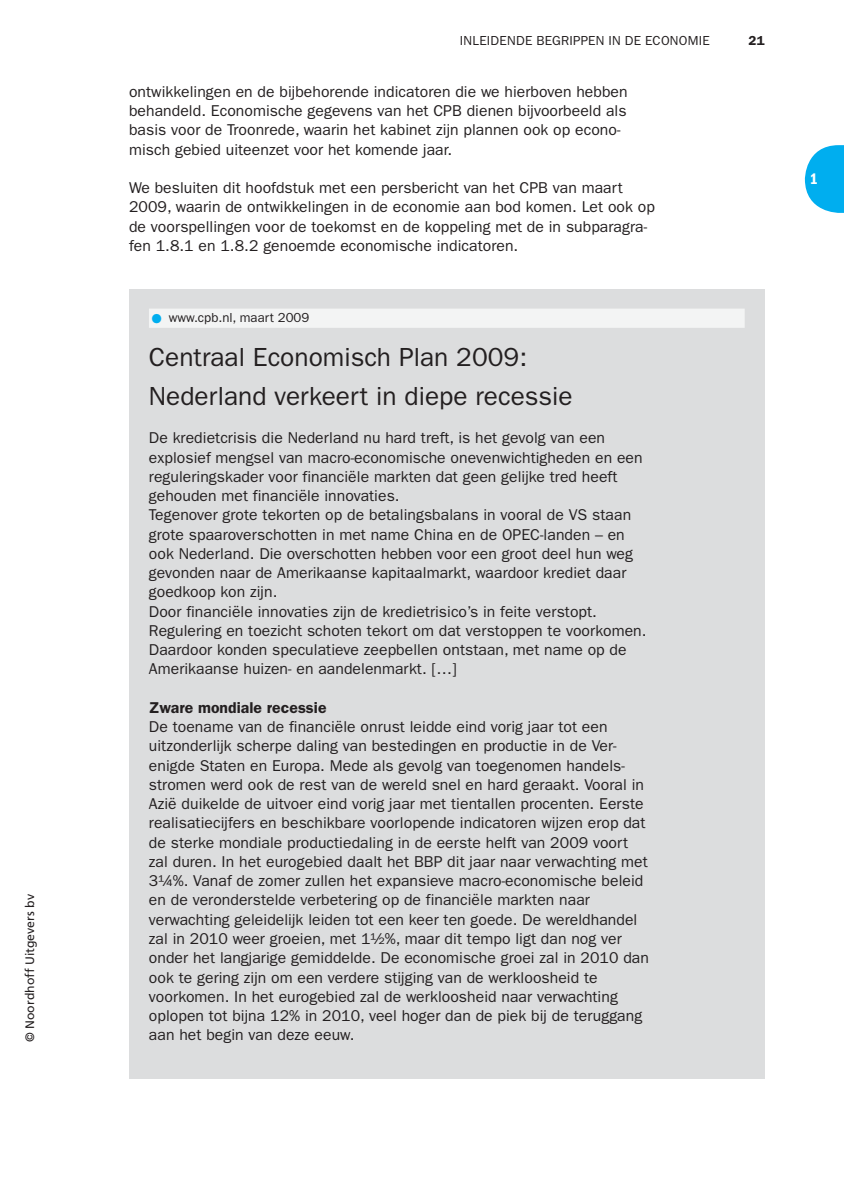
<style>
.page{position:relative;width:844px;height:1191px;background:#fff}
.page>*{position:absolute;margin:0;border:0;box-sizing:border-box;transform-origin:0 0}
.t1{font:26.25px/38.5px "ITC Franklin Gothic Std";color:#231f20}
.t2{font:15.75px/19.2px "ITC Franklin Gothic Std";letter-spacing:.005em;color:#231f20}
.t3{font:600 15.75px "ITC Franklin Gothic Std";letter-spacing:.005em;color:#231f20}
.t4{font:15.75px "ITC Franklin Gothic Std Dm Cd";color:#fff}
.t5{font:13.12px "ITC Franklin Gothic Std";letter-spacing:.02em;color:#231f20}
.t6{font:13.12px "ITC Franklin Gothic Std";color:#231f20}
.t7{font:600 13.12px "ITC Franklin Gothic Std";color:#231f20}
.t8{font:12.25px "Frutiger LT Std";color:#231f20}
.s1{font-family:"WN Mo HO Picto Regular";font-size:7px;color:#00aeef}
</style>
<div class="page">
<svg style="left:804px;top:145px;width:39px;height:68px"></svg>
<div style="left:129px;top:289px;width:635px;height:789px;background:#dcddde"></div>
<div style="left:149px;top:308px;width:595px;height:20px;background:#f3f4f4"></div>
<p class="t8" style="left:24px;top:1042px;width:149px;rotate:-90deg">© Noordhoff Uitgevers bv</p>
<p class="t5" style="left:459px;top:35px;width:251px">INLEIDENDE BEGRIPPEN IN DE ECONOMIE</p>
<p class="t7" style="left:748px;top:35px;width:18px">21</p>
<p class="t2" style="left:129px;top:83px;width:500px">ontwikkelingen en de bijbehorende indicatoren die we hierboven hebben behandeld. Economische gegevens van het CPB dienen bijvoorbeeld als basis voor de Troonrede, waarin het kabinet zijn plannen ook op econo&shy;misch gebied uiteenzet voor het komende jaar.</p>
<p class="t2" style="left:129px;top:180px;width:527px">We besluiten dit hoofdstuk met een persbericht van het CPB van maart 2009, waarin de ontwikkelingen in de economie aan bod komen. Let ook op de voorspellingen voor de toekomst en de koppeling met de in subparagra&shy;fen 1.8.1 en 1.8.2 genoemde economische indicatoren.</p>
<p class="t6" style="left:151px;top:313px;width:159px"><span class="s1">1</span> www.cpb.nl, maart 2009</p>
<h1 class="t1" style="left:149px;top:341px;width:425px">Centraal Economisch Plan 2009:<br>Nederland verkeert in diepe recessie</h1>
<p class="t2" style="left:149px;top:430px;width:499px">De kredietcrisis die Nederland nu hard treft, is het gevolg van een explosief mengsel van macro-economische onevenwichtigheden en een reguleringskader voor financiële markten dat geen gelijke tred heeft gehouden met financiële innovaties.<br>Tegenover grote tekorten op de betalingsbalans in vooral de VS staan grote spaaroverschotten in met name China en de OPEC-landen – en ook Nederland. Die overschotten hebben voor een groot deel hun weg gevonden naar de Amerikaanse kapitaalmarkt, waardoor krediet daar goedkoop kon zijn.<br>Door financiële innovaties zijn de kredietrisico’s in feite verstopt.<br>Regulering en toezicht schoten tekort om dat verstoppen te voorkomen.<br>Daardoor konden speculatieve zeepbellen ontstaan, met name op de Amerikaanse huizen- en aandelenmarkt. […]</p>
<p class="t3" style="left:149px;top:701px;width:179px">Zware mondiale recessie</p>
<p class="t2" style="left:149px;top:719px;width:501px">De toename van de financiële onrust leidde eind vorig jaar tot een uitzonderlijk scherpe daling van bestedingen en productie in de Ver&shy;enigde Staten en Europa. Mede als gevolg van toegenomen handels&shy;stromen werd ook de rest van de wereld snel en hard geraakt. Vooral in Azië duikelde de uitvoer eind vorig jaar met tientallen procenten. Eerste realisatiecijfers en beschikbare voorlopende indicatoren wijzen erop dat de sterke mondiale productiedaling in de eerste helft van 2009 voort zal duren. In het eurogebied daalt het BBP dit jaar naar verwachting met 3¼%. Vanaf de zomer zullen het expansieve macro-economische beleid en de veronderstelde verbetering op de financiële markten naar verwachting geleidelijk leiden tot een keer ten goede. De wereldhandel zal in 2010 weer groeien, met 1½%, maar dit tempo ligt dan nog ver onder het langjarige gemiddelde. De economische groei zal in 2010 dan ook te gering zijn om een verdere stijging van de werkloosheid te voorkomen. In het eurogebied zal de werkloosheid naar verwachting oplopen tot bijna 12% in 2010, veel hoger dan de piek bij de teruggang aan het begin van deze eeuw.</p>
<p class="t4" style="left:809px;top:173px;width:10px">1</p>
</div>
